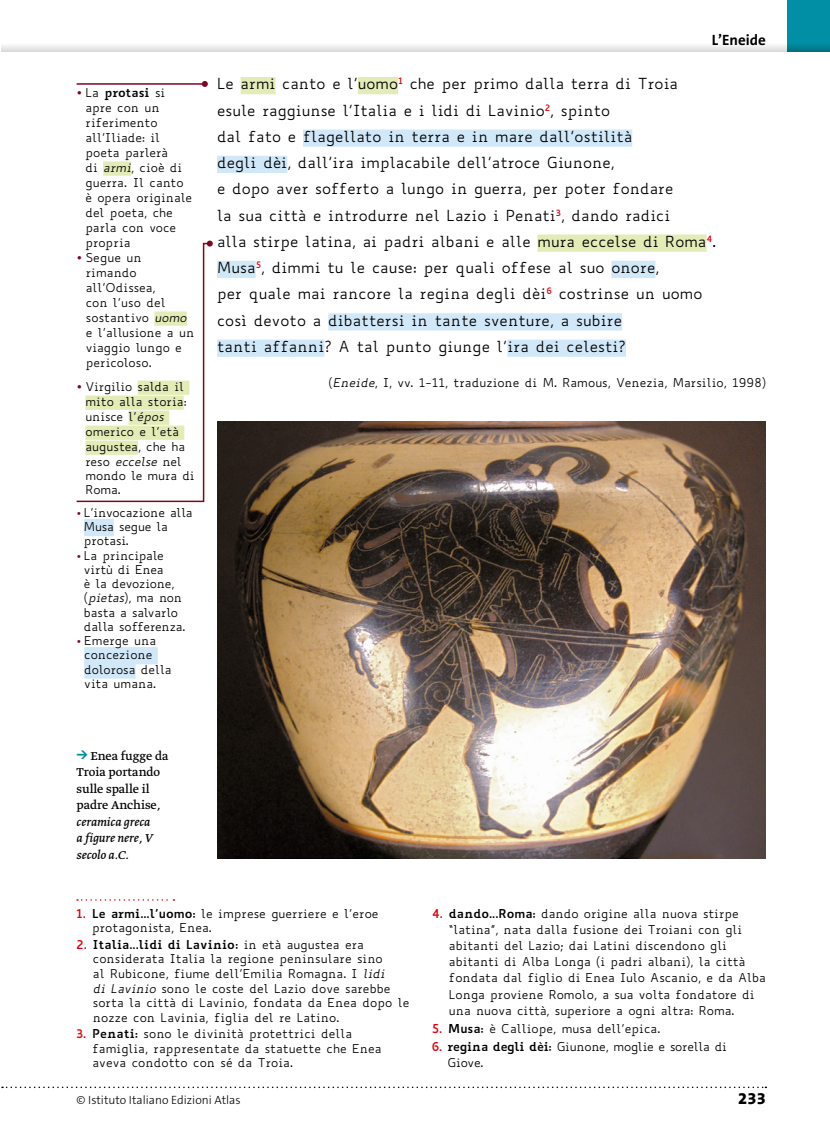
<style>
.page{position:relative;width:830px;height:1127px;background:#fff}
.page>*{position:absolute;margin:0;border:0;box-sizing:border-box;transform-origin:0 0}
.t1{font:800 16.5px "The Sans B8";color:#000}
.t2{font:15px/26.2px "Biancoenero";color:#000}
.t3{font:700 15px "The Sans B7";color:#000}
.t4{font:13.5px/16.5px "Greta Text Pro";letter-spacing:-.005em;color:#000}
.t5{font:12px/15px "Biancoenero";color:#000}
.t6{font:12px/16.2px "Biancoenero";letter-spacing:-.025em;color:#000}
.t7{font:300 12px "The Sans B3";color:#000}
.s1{font-family:"The Sans B5 Plain";font-size:14.25px;color:#820422}
.s2{font-weight:700}
.s3{font-style:italic}
.s4{font-family:"The Sans B5 Plain";color:#820422}
.s5{font-family:"DIN Pro";font-weight:900;font-size:11.25px;color:#008fa4}
.s6{font-weight:700;color:#e3000f}
</style>
<div class="page">
<div style="left:1px;top:43px;width:786px;height:8px;background:#ededed"></div>
<div style="left:787px;top:0;width:42px;height:51px;background:#008fa4"></div>
<div style="left:787px;top:43px;width:42px;height:8px;background:#008093"></div>
<svg style="left:2px;top:1086px;width:764px;height:2px"></svg>
<div style="left:240px;top:77px;width:35px;height:17px;background:#e3ebb6"></div>
<div style="left:357px;top:77px;width:41px;height:17px;background:#e3ebb6"></div>
<div style="left:303px;top:129px;width:329px;height:18px;background:#d1e8f9"></div>
<div style="left:217px;top:156px;width:70px;height:17px;background:#d1e8f9"></div>
<div style="left:537px;top:234px;width:169px;height:18px;background:#e3ebb6"></div>
<div style="left:217px;top:261px;width:38px;height:17px;background:#d1e8f9"></div>
<div style="left:611px;top:261px;width:44px;height:17px;background:#d1e8f9"></div>
<div style="left:328px;top:313px;width:294px;height:17px;background:#d1e8f9"></div>
<div style="left:217px;top:339px;width:107px;height:18px;background:#d1e8f9"></div>
<div style="left:507px;top:339px;width:118px;height:18px;background:#d1e8f9"></div>
<svg style="left:77px;top:899px;width:97px;height:1px"></svg>
<div style="left:103px;top:161px;width:28px;height:15px;background:#e3ebb6"></div>
<hr style="left:77px;top:83px;width:128px;height:2px;background:#820422">
<svg style="left:202px;top:81px;width:6px;height:6px"></svg>
<div style="left:84px;top:519px;width:30px;height:17px;background:#d1e8f9"></div>
<div style="left:84px;top:647px;width:74px;height:17px;background:#d1e8f9"></div>
<div style="left:84px;top:661px;width:51px;height:18px;background:#d1e8f9"></div>
<svg style="left:76px;top:241px;width:137px;height:262px"></svg>
<img style="left:217px;top:422px;width:548px;height:437px">
<p class="t5" style="left:85px;top:85px;width:108px;text-indent:-9px"><span class="s1">•</span> La <span class="s2">protasi</span> si apre con un riferimento all’Iliade: il poeta parlerà<br>di <span class="s3">armi</span>, cioè di guerra. Il canto è opera originale del poeta, che parla con voce propria</p>
<p class="t5" style="left:86px;top:250px;width:110px;text-indent:-9px"><span class="s1">•</span> Segue un rimando all’Odissea,<br>con l’uso del sostantivo <span class="s3">uomo </span>e l’allusione a un viaggio lungo e pericoloso.</p>
<p class="t5" style="left:85px;top:379px;width:111px;text-indent:-9px"><span class="s1">•</span> Virgilio salda il mito alla storia: unisce l’<span class="s3">épos </span>omerico e l’età augustea, che ha reso <span class="s3">eccelse</span> nel mondo le mura di<br>Roma.</p>
<p class="t5" style="left:84px;top:505px;width:110px;line-height:14.2px;text-indent:-7px"><span class="s4">•</span> L’invocazione alla<br>Musa segue la protasi.</p>
<p class="t5" style="left:84px;top:548px;width:103px;line-height:14.2px;text-indent:-7px"><span class="s4">•</span> La principale virtù di Enea<br>è la devozione, (<span class="s3">pietas</span>), ma non basta a salvarlo dalla sofferenza.</p>
<p class="t5" style="left:84px;top:633px;width:89px;line-height:14.2px;text-indent:-8px"><span class="s4">•</span> Emerge una concezione dolorosa della vita umana.</p>
<p class="t3" style="left:711px;top:32px;width:56px">L’Eneide</p>
<p class="t2" style="left:217px;top:71px;width:500px">Le armi canto e l’uomo<sup>1</sup> che per primo dalla terra di Troia esule raggiunse l’Italia e i lidi di Lavinio<sup>2</sup>, spinto<br>dal fato e flagellato in terra e in mare dall’ostilità<br>degli dèi, dall’ira implacabile dell’atroce Giunone,<br>e dopo aver sofferto a lungo in guerra, per poter fondare<br>la sua città e introdurre nel Lazio i Penati<sup>3</sup>, dando radici<br>alla stirpe latina, ai padri albani e alle mura eccelse di Roma<sup>4</sup>.<br>Musa<sup>5</sup>, dimmi tu le cause: per quali offese al suo onore,<br>per quale mai rancore la regina degli dèi<sup>6</sup> costrinse un uomo così devoto a dibattersi in tante sventure, a subire<br>tanti affanni? A tal punto giunge l’ira dei celesti?</p>
<p class="t5" style="left:328px;top:375px;width:439px">(<span class="s3">Eneide</span>, I, vv. 1-11, traduzione di M. Ramous, Venezia, Marsilio, 1998)</p>
<p class="t4" style="left:77px;top:748px;width:93px"><span class="s5">→</span> Enea fugge da<br>Troia portando sulle spalle il padre Anchise<span class="s3">, ceramica greca<br>a figure nere, V secolo a.C.</span></p>
<p class="t5" style="left:92px;top:906px;width:288px;line-height:14.5px;text-indent:-16px"><span class="s6">1.</span> <span class="s2">Le armi...l’uomo:</span> le imprese guerriere e l’eroe protagonista, Enea.</p>
<p class="t5" style="left:93px;top:937px;width:318px;line-height:14.5px;text-indent:-17px"><span class="s6">2.</span> <span class="s2">Italia...lidi di Lavinio:</span> in età augustea era considerata Italia la regione peninsulare sino<br>al Rubicone, fiume dell’Emilia Romagna. I <span class="s3">lidi<br>di Lavinio</span> sono le coste del Lazio dove sarebbe sorta la città di Lavinio, fondata da Enea dopo le nozze con Lavinia, figlia del re Latino.</p>
<p class="t5" style="left:92px;top:1026px;width:290px;line-height:14.5px;text-indent:-16px"><span class="s6">3.</span> <span class="s2">Penati:</span> sono le divinità protettrici della famiglia, rappresentate da statuette che Enea aveva condotto con sé da Troia.</p>
<p class="t5" style="left:448px;top:905px;width:318px;line-height:16.2px;text-indent:-17px"><span class="s6">4.</span> <span class="s2">dando...Roma:</span> dando origine alla nuova stirpe “latina”, nata dalla fusione dei Troiani con gli abitanti del Lazio; dai Latini discendono gli abitanti di Alba Longa (i padri albani), la città fondata dal figlio di Enea Iulo Ascanio, e da Alba Longa proviene Romolo, a sua volta fondatore di una nuova città, superiore a ogni altra: Roma.</p>
<p class="t5" style="left:431px;top:1021px;width:230px"><span class="s6">5.</span> <span class="s2">Musa:</span> è Calliope, musa dell’epica.</p>
<p class="t6" style="left:447px;top:1038px;width:280px;text-indent:-16px"><span class="s6">6.</span> <span class="s2">regina degli dèi:</span> Giunone, moglie e sorella di<br>Giove.</p>
<p class="t7" style="left:77px;top:1093px;width:165px">© Istituto Italiano Edizioni Atlas</p>
<h1 class="t1" style="left:737px;top:1089px;width:29px">233</h1>
</div>
